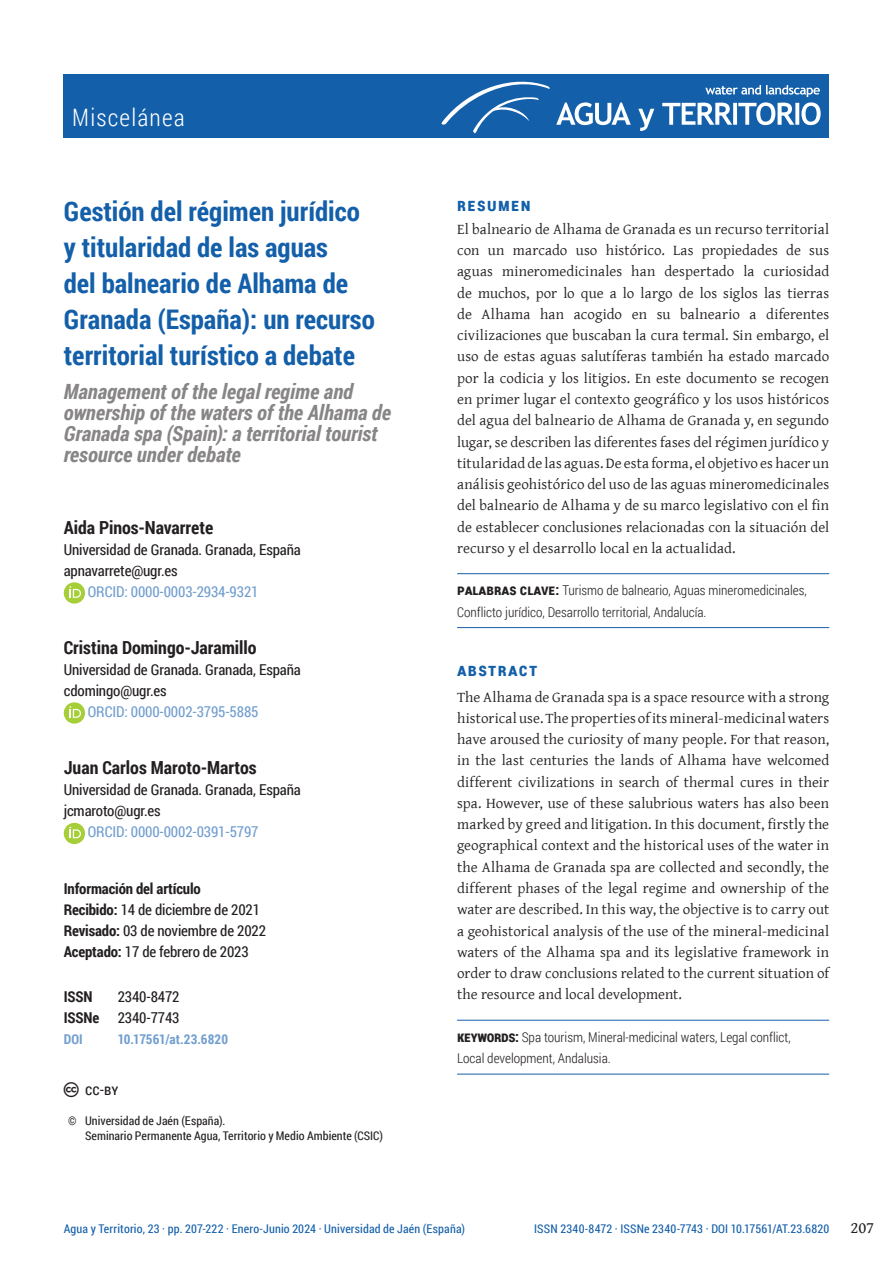
<style>
.page{position:relative;width:893px;height:1263px;background:#fff}
.page>*{position:absolute;margin:0;border:0;box-sizing:border-box;transform-origin:0 0}
.Article_-_Title_ES{font:700 27px/36px "Roboto Condensed";color:#135fa9}
.t1{font:300 24px "Roboto Condensed";letter-spacing:.05em;color:#fff}
.Article_-_Title_EN{font:italic 700 21px/21px "Roboto Condensed";color:#878586}
.Article_-_Author{font:700 18px "Roboto Condensed";letter-spacing:-.005em;color:#231f20}
.Article-_Copyright{font:700 18px "Roboto Condensed";letter-spacing:.075em;color:#135fa9}
.t2{font:16.5px "Gentium Book Basic";color:#231f20}
.Abstract_-_paragraf{font:15px/21.3px "Gentium Basic";letter-spacing:.005em;color:#231f20;text-align:justify}
.Article_-_Info{font:15px "Roboto Condensed";letter-spacing:-.01em;color:#231f20}
.Article_-_Info-2{font:15px "Roboto Condensed";letter-spacing:-.01em;color:#729fcf}
.Article_-_Info-3{font:700 15px "Roboto Condensed";letter-spacing:-.01em;color:#231f20}
.Article-_Copyright-2{font:15px "Roboto Condensed";color:#231f20}
.Keywords{font:300 13.5px/21.3px "Roboto Condensed";color:#231f20}
.Author_ORCID{font:700 13.5px "Roboto Condensed";letter-spacing:.01em;color:#729fcf}
.t3{font:12px "Roboto Condensed";letter-spacing:.015em;color:#135fa9}
.Article-_Copyright-3{font:12px "Roboto Condensed";letter-spacing:.005em;color:#231f20}
.s1{font-weight:700}
.s2{font-weight:700;font-size:15px}
</style>
<div class="page">
<div style="left:64px;top:74px;width:765px;height:64px;background:#135fa9"></div>
<svg style="left:441px;top:81px;width:109px;height:52px"></svg>
<svg style="left:556px;top:85px;width:265px;height:46px"></svg>
<div style="left:64px;top:582px;width:21px;height:22px;background:#a6ce39;border-radius:50%"></div>
<svg style="left:69px;top:586px;width:12px;height:12px"></svg>
<div style="left:64px;top:702px;width:21px;height:22px;background:#a6ce39;border-radius:50%"></div>
<svg style="left:69px;top:706px;width:12px;height:12px"></svg>
<div style="left:64px;top:823px;width:21px;height:21px;background:#a6ce39;border-radius:50%"></div>
<svg style="left:69px;top:827px;width:12px;height:11px"></svg>
<hr style="left:457px;top:573px;width:372px;height:1px;background:#135fa9">
<hr style="left:457px;top:627px;width:372px;height:1px;background:#135fa9">
<hr style="left:457px;top:1020px;width:372px;height:1px;background:#135fa9">
<hr style="left:457px;top:1074px;width:372px;height:1px;background:#135fa9">
<h2 class="t1" style="left:72px;top:101px;width:114px">Miscelánea</h2>
<p class="Article_-_Title_ES" style="left:64px;top:192px;width:313px">Gestión del régimen jurídico y titularidad de las aguas<br>del balneario de Alhama de<br>Granada (España): un recurso territorial turístico a debate</p>
<p class="Article_-_Title_EN" style="left:64px;top:380px;width:329px">Management of the legal regime and ownership of the waters of the Alhama de Granada spa (Spain): a territorial tourist resource under debate</p>
<p class="Article_-_Author" style="left:64px;top:514px;width:151px">Aida Pinos-Navarrete</p>
<p class="Article_-_Info" style="left:64px;top:539px;width:239px">Universidad de Granada. Granada, España</p>
<p class="Article_-_Info" style="left:64px;top:560px;width:115px">apnavarrete@ugr.es</p>
<p class="Article_-_Info-2" style="left:88px;top:581px;width:172px">ORCID: 0000-0003-2934-9321</p>
<p class="Article_-_Author" style="left:64px;top:634px;width:194px">Cristina Domingo-Jaramillo</p>
<p class="Article_-_Info" style="left:64px;top:659px;width:239px">Universidad de Granada. Granada, España</p>
<p class="Article_-_Info" style="left:64px;top:680px;width:104px">cdomingo@ugr.es</p>
<p class="Article_-_Info-2" style="left:88px;top:701px;width:172px">ORCID: 0000-0002-3795-5885</p>
<p class="Article_-_Author" style="left:64px;top:754px;width:194px">Juan Carlos Maroto-Martos</p>
<p class="Article_-_Info" style="left:64px;top:779px;width:239px">Universidad de Granada. Granada, España</p>
<p class="Article_-_Info" style="left:64px;top:800px;width:99px">jcmaroto@ugr.es</p>
<p class="Article_-_Info-2" style="left:88px;top:821px;width:172px">ORCID: 0000-0002-0391-5797</p>
<p class="Article_-_Info-3" style="left:64px;top:878px;width:139px">Información del artículo</p>
<p class="Article_-_Info" style="left:64px;top:899px;width:198px"><span class="s1">Recibido:</span> 14 de diciembre de 2021</p>
<p class="Article_-_Info" style="left:64px;top:920px;width:204px"><span class="s1">Revisado:</span> 03 de noviembre de 2022</p>
<p class="Article_-_Info" style="left:64px;top:941px;width:186px"><span class="s1">Aceptado:</span> 17 de febrero de 2023</p>
<p class="Article_-_Info-3" style="left:64px;top:986px;width:30px">ISSN</p>
<p class="Article_-_Info" style="left:118px;top:986px;width:63px">2340-8472</p>
<p class="Article_-_Info" style="left:64px;top:1007px;width:117px"><span class="s1">ISSNe</span> 2340-7743</p>
<p class="Author_ORCID" style="left:64px;top:1029px;width:21px">DOI</p>
<p class="Author_ORCID" style="left:118px;top:1029px;width:112px">10.17561/at.23.6820</p>
<p class="Article-_Copyright-2" style="left:85px;top:1079px;width:35px">CC-BY</p>
<p class="Article-_Copyright-3" style="left:68px;top:1112px;width:159px">© Universidad de Jaén (España).</p>
<p class="Article-_Copyright-3" style="left:85px;top:1127px;width:299px">Seminario Permanente Agua, Territorio y Medio Ambiente (CSIC)</p>
<p class="Article-_Copyright" style="left:457px;top:192px;width:75px">RESUMEN</p>
<p class="Abstract_-_paragraf" style="left:457px;top:218px;width:374px">El balneario de Alhama de Granada es un recurso territorial con un marcado uso histórico. Las propiedades de sus aguas mineromedicinales han despertado la curiosidad de muchos, por lo que a lo largo de los siglos las tierras de Alhama han acogido en su balneario a diferentes civilizaciones que buscaban la cura termal. Sin embargo, el uso de estas aguas salutíferas también ha estado marcado por la codicia y los litigios. En este documento se recogen en primer lugar el contexto geográfico y los usos históricos del agua del balneario de Alhama de Granada y, en segundo lugar, se describen las diferentes fases del régimen jurídico y titularidad de las aguas. De esta forma, el objetivo es hacer un análisis geohistórico del uso de las aguas mineromedicinales del balneario de Alhama y de su marco legislativo con el fin de establecer conclusiones relacionadas con la situación del recurso y el desarrollo local en la actualidad.</p>
<p class="Keywords" style="left:457px;top:579px;width:351px"><span class="s2">Palabras clave:</span> Turismo de balneario, Aguas mineromedicinales,<br>Conflicto jurídico, Desarrollo territorial, Andalucía.</p>
<p class="Article-_Copyright" style="left:457px;top:656px;width:82px">ABSTRACT</p>
<p class="Abstract_-_paragraf" style="left:457px;top:686px;width:374px">The Alhama de Granada spa is a space resource with a strong historical use. The properties of its mineral-medicinal waters have aroused the curiosity of many people. For that reason, in the last centuries the lands of Alhama have welcomed different civilizations in search of thermal cures in their spa. However, use of these salubrious waters has also been marked by greed and litigation. In this document, firstly the geographical context and the historical uses of the water in the Alhama de Granada spa are collected and secondly, the different phases of the legal regime and ownership of the water are described. In this way, the objective is to carry out a geohistorical analysis of the use of the mineral-medicinal waters of the Alhama spa and its legislative framework in order to draw conclusions related to the current situation of the resource and local development.</p>
<p class="Keywords" style="left:457px;top:1026px;width:335px"><span class="s2">Keywords:</span> Spa tourism, Mineral-medicinal waters, Legal conflict,<br>Local development, Andalusia.</p>
<p class="t3" style="left:64px;top:1220px;width:403px">Agua y Territorio, 23 · pp. 207-222 · Enero-Junio 2024 · Universidad de Jaén (España)</p>
<p class="t3" style="left:534px;top:1220px;width:296px">ISSN 2340-8472 · ISSNe 2340-7743 · DOI 10.17561/AT.23.6820</p>
<p class="t2" style="left:850px;top:1215px;width:25px">207</p>
</div>
